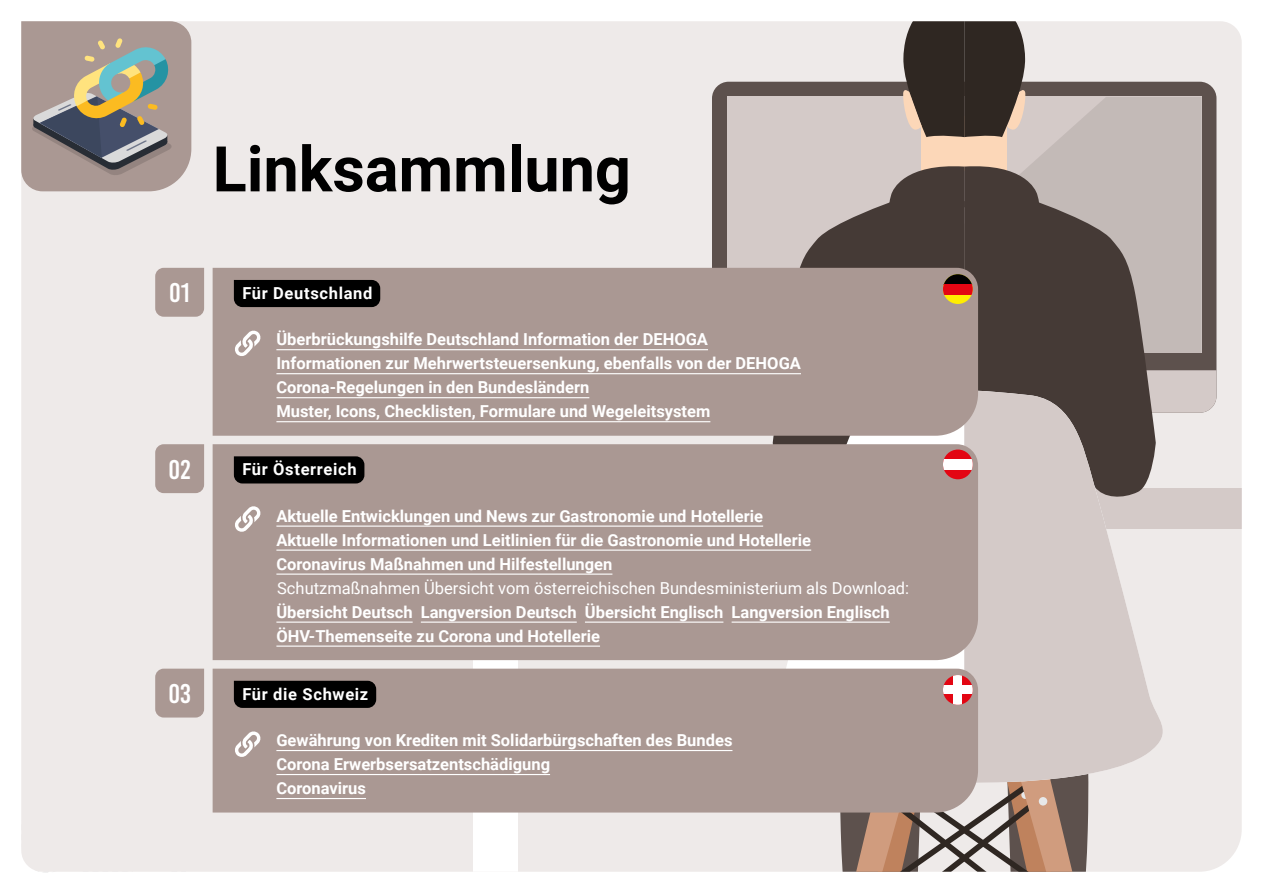
<style>
.page{position:relative;width:1263px;height:893px;background:#fff}
.page>*{position:absolute;margin:0;border:0;box-sizing:border-box;transform-origin:0 0}
.Kapitel_mit_Funktion{font:700 63px "Roboto";color:#000}
.t1{font:27px "Bebas Kai";color:#fff}
.Zwischentitel{font:700 16.5px/24px "Roboto";color:#fff}
.Zwischentitel-2{font:700 16.5px "Roboto";letter-spacing:.04em;color:#fff}
.s1{font-weight:400}
</style>
<div class="page">
<div style="left:21px;top:21px;width:1221px;height:851px;background:#eeeae9"></div>
<div style="left:428px;top:488px;width:814px;height:41px;background:#d4cac8"></div>
<div style="left:473px;top:529px;width:45px;height:343px;background:#fff"></div>
<div style="left:712px;top:82px;width:504px;height:331px;background:#5d514d;border-radius:17px"></div>
<div style="left:727px;top:97px;width:474px;height:256px;background:#d4cac8"></div>
<svg style="left:1033px;top:97px;width:168px;height:195px;background:#c4bbb8"></svg>
<svg style="left:712px;top:292px;width:504px;height:163px"></svg>
<div style="left:921px;top:116px;width:86px;height:55px;background:#fcd7b8"></div>
<svg style="left:902px;top:21px;width:124px;height:116px;background:#483e38"></svg>
<svg style="left:889px;top:163px;width:151px;height:38px"></svg>
<svg style="left:964px;top:201px;width:192px;height:189px;background:#594e4a"></svg>
<svg style="left:799px;top:201px;width:165px;height:67px;fill:#453a36"></svg>
<svg style="left:798px;top:786px;width:332px;height:86px;background:#b5a298"></svg>
<svg style="left:751px;top:436px;width:213px;height:233px"></svg>
<svg style="left:964px;top:390px;width:213px;height:396px;background:#c9c0be"></svg>
<svg style="left:21px;top:21px;width:170px;height:170px;background:#9c948c"></svg>
<div style="left:213px;top:268px;width:765px;height:168px;background:#aa9893"></div>
<div style="left:234px;top:280px;width:146px;height:27px;background:#000"></div>
<hr style="left:276px;top:349px;width:432px;height:1px;background:#fff">
<hr style="left:276px;top:373px;width:525px;height:1px;background:#fff">
<hr style="left:276px;top:397px;width:313px;height:1px;background:#fff">
<hr style="left:276px;top:421px;width:434px;height:1px;background:#fff">
<div style="left:943px;top:274px;width:30px;height:30px;background:#ffed00;border-radius:50%"></div>
<svg style="left:943px;top:274px;width:30px;height:10px"></svg>
<div style="left:943px;top:284px;width:30px;height:11px;background:#e30613"></div>
<svg style="left:234px;top:330px;width:27px;height:27px"></svg>
<div style="left:155px;top:268px;width:49px;height:49px;background:#aa9893"></div>
<div style="left:213px;top:444px;width:765px;height:216px;background:#aa9893"></div>
<div style="left:234px;top:456px;width:130px;height:27px;background:#000"></div>
<hr style="left:276px;top:526px;width:487px;height:1px;background:#fff">
<hr style="left:276px;top:550px;width:535px;height:1px;background:#fff">
<hr style="left:276px;top:574px;width:336px;height:1px;background:#fff">
<hr style="left:276px;top:622px;width:137px;height:1px;background:#fff">
<hr style="left:421px;top:622px;width:156px;height:1px;background:#fff">
<hr style="left:585px;top:622px;width:138px;height:1px;background:#fff">
<hr style="left:732px;top:622px;width:158px;height:1px;background:#fff">
<hr style="left:276px;top:646px;width:324px;height:1px;background:#fff">
<div style="left:943px;top:450px;width:30px;height:29px;background:#e30613;border-radius:50%"></div>
<div style="left:943px;top:459px;width:30px;height:11px;background:#fff"></div>
<svg style="left:234px;top:506px;width:27px;height:26px"></svg>
<div style="left:155px;top:444px;width:49px;height:49px;background:#aa9893"></div>
<div style="left:213px;top:669px;width:765px;height:143px;background:#aa9893"></div>
<div style="left:234px;top:681px;width:142px;height:27px;background:#000"></div>
<hr style="left:276px;top:750px;width:456px;height:1px;background:#fff">
<hr style="left:276px;top:774px;width:274px;height:1px;background:#fff">
<hr style="left:276px;top:798px;width:90px;height:1px;background:#fff">
<svg style="left:234px;top:731px;width:27px;height:27px"></svg>
<div style="left:21px;top:669px;width:192px;height:203px;background:#eeeae9"></div>
<svg style="left:943px;top:675px;width:30px;height:30px"></svg>
<div style="left:943px;top:686px;width:30px;height:8px;background:#fff"></div>
<div style="left:954px;top:675px;width:8px;height:30px;background:#fff"></div>
<p class="Kapitel_mit_Funktion" style="left:213px;top:125px;width:420px">Linksammlung</p>
<p class="t1" style="left:169px;top:279px;width:22px">01</p>
<p class="Zwischentitel-2" style="left:242px;top:281px;width:131px">Für Deutschland</p>
<p class="Zwischentitel" style="left:276px;top:327px;width:526px">Überbrückungshilfe Deutschland Information der DEHOGA Informationen zur Mehrwertsteuersenkung, ebenfalls von der DEHOGA Corona-Regelungen in den Bundesländern<br>Muster, Icons, Checklisten, Formulare und Wegeleitsystem</p>
<p class="t1" style="left:169px;top:455px;width:24px">02</p>
<p class="Zwischentitel-2" style="left:242px;top:458px;width:116px">Für Österreich</p>
<p class="Zwischentitel" style="left:276px;top:503px;width:634px">Aktuelle Entwicklungen und News zur Gastronomie und Hotellerie<br>Aktuelle Informationen und Leitlinien für die Gastronomie und Hotellerie<br>Coronavirus Maßnahmen und Hilfestellungen<br><span class="s1">Schutzmaßnahmen Übersicht vom österreichischen Bundesministerium als Download:<br></span>Übersicht Deutsch Langversion Deutsch Übersicht Englisch Langversion Englisch ÖHV-Themenseite zu Corona und Hotellerie</p>
<p class="t1" style="left:168px;top:679px;width:24px">03</p>
<p class="Zwischentitel-2" style="left:242px;top:682px;width:127px">Für die Schweiz</p>
<p class="Zwischentitel" style="left:276px;top:727px;width:458px">Gewährung von Krediten mit Solidarbürgschaften des Bundes<br>Corona Erwerbsersatzentschädigung<br>Coronavirus</p>
</div>
